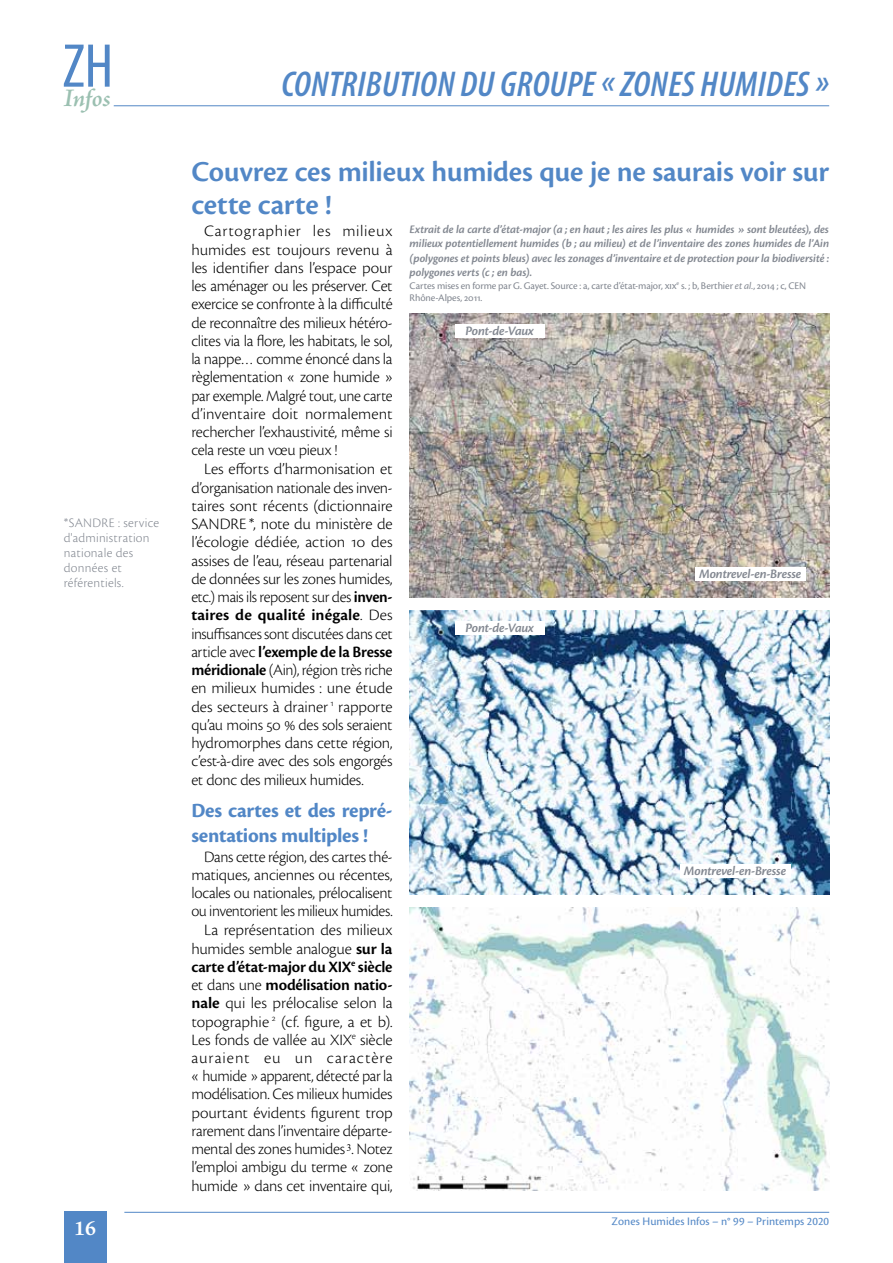
<style>
.page{position:relative;width:893px;height:1263px;background:#fff}
.page>*{position:absolute;margin:0;border:0;box-sizing:border-box;transform-origin:0 0}
.t1{font:condensed 62.4px "Myriad Pro";color:#5287c6}
.t2{font:italic 600 condensed 36px "Myriad Pro";letter-spacing:.01em;color:#5287c6}
.t3{font:600 30px/33px "Cronos Pro";letter-spacing:-.01em;color:#5287c6}
.t4{font:italic 600 25.5px "Adobe Jenson Pro";letter-spacing:-.01em;color:#9bc0b1}
.t5{font:700 21px/25.3px "Cronos Pro";letter-spacing:-.015em;color:#5287c6}
.t6{font:700 21px "Adobe Jenson Pro";color:#fff}
.t7{font:300 16.5px/18.3px "Cronos Pro";letter-spacing:-.015em;color:#000;text-align:justify}
.t8{font:300 13.5px/15px "Cronos Pro";letter-spacing:.02em;color:#838891}
.t9{font:italic 600 13.5px "Cronos Pro";letter-spacing:-.015em;color:#838891}
.t10{font:italic 600 12px/14.2px "Cronos Pro";letter-spacing:-.01em;color:#838891;text-align:justify}
.t11{font:12px "Cronos Pro";letter-spacing:.005em;color:#5287c6}
.t12{font:10.5px/12.8px "Cronos Pro";letter-spacing:-.01em;color:#838891}
.s1{font-weight:600}
.s2{font-style:italic}
</style>
<div class="page">
<div style="left:64px;top:1212px;width:42px;height:51px;background:#5287c6"></div>
<hr style="left:114px;top:105px;width:715px;height:1px;background:#5287c6">
<hr style="left:124px;top:1212px;width:705px;height:1px;background:#5287c6">
<img style="left:410px;top:314px;width:419px;height:284px">
<img style="left:410px;top:611px;width:419px;height:283px">
<div style="left:695px;top:567px;width:111px;height:13px;background:#fff"></div>
<div style="left:455px;top:324px;width:90px;height:14px;background:#fff"></div>
<div style="left:455px;top:621px;width:90px;height:13px;background:#fff"></div>
<div style="left:680px;top:864px;width:110px;height:14px;background:#fff"></div>
<img style="left:410px;top:907px;width:419px;height:283px">
<h1 class="t1" style="left:63px;top:28px;width:52px">ZH</h1>
<h3 class="t4" style="left:64px;top:83px;width:48px">Infos</h3>
<p class="t8" style="left:64px;top:515px;width:97px">*SANDRE : service d'administration nationale des données et référentiels.</p>
<p class="t6" style="left:74px;top:1216px;width:24px">16</p>
<h2 class="t2" style="left:281px;top:65px;width:549px">CONTRIBUTION DU GROUPE «ZONES HUMIDES»</h2>
<h3 class="t3" style="left:191px;top:155px;width:639px">Couvrez ces milieux humides que je ne saurais voir sur cette carte !</h3>
<p class="t7" style="left:191px;top:222px;width:203px;text-indent:13px">Cartographier les milieux humides est toujours revenu à les identifier dans l’espace pour les aménager ou les préserver. Cet exercice se confronte à la difficulté de reconnaître des milieux hétéro&shy;clites via la flore, les habitats, le sol, la nappe… comme énoncé dans la règlementation « zone humide » par exemple. Malgré tout, une carte d’inventaire doit normalement rechercher l’exhaustivité, même si cela reste un vœu pieux !</p>
<p class="t7" style="left:191px;top:460px;width:203px;text-indent:13px">Les efforts d’harmonisation et d’organisation nationale des inven&shy;taires sont récents (dictionnaire SANDRE *, note du ministère de l’écologie dédiée, action 10 des assises de l’eau, réseau partenarial de données sur les zones humides, etc.) mais ils reposent sur des <span class="s1">inven&shy;taires de qualité inégale</span>. Des insuffisances sont discutées dans cet article avec <span class="s1">l’exemple de la Bresse méridionale</span> (Ain), région très riche en milieux humides : une étude des secteurs à drainer <sup>1</sup> rapporte qu’au moins 50 % des sols seraient hydromorphes dans cette région, c’est-à-dire avec des sols engorgés et donc des milieux humides.</p>
<p class="t5" style="left:191px;top:798px;width:203px">Des cartes et des repré&shy;sentations multiples !</p>
<p class="t7" style="left:191px;top:847px;width:203px;text-align:right">Dans cette région, des cartes thé&shy;matiques, anciennes ou récentes, locales ou nationales, prélocalisent ou inventorient les milieux humides.<br>La représentation des milieux humides semble analogue <span class="s1">sur la carte d’état-major du XIX</span><sup>e</sup> <span class="s1">siècle </span>et dans une <span class="s1">modélisation natio&shy;nale</span> qui les prélocalise selon la topographie <sup>2</sup> (cf. figure, a et b).<br>Les fonds de vallée au XIX<sup>e</sup> siècle auraient eu un caractère « humide » apparent, détecté par la modélisation. Ces milieux humides pourtant évidents figurent trop rarement dans l’inventaire départe&shy;mental des zones humides <sup>3</sup>. Notez l’emploi ambigu du terme « zone humide » dans cet inventaire qui,</p>
<p class="t10" style="left:410px;top:222px;width:421px">Extrait de la carte d’état-major (a ; en haut ; les aires les plus « humides » sont bleutées), des milieux potentiellement humides (b ; au milieu) et de l’inventaire des zones humides de l’Ain (polygones et points bleus) avec les zonages d’inventaire et de protection pour la biodiversité : polygones verts (c ; en bas).</p>
<p class="t12" style="left:410px;top:279px;width:398px">Cartes mises en forme par G. Gayet. Source : a, carte d’état-major, XIX<sup>e</sup> s. ; b, Berthier <span class="s2">et al.</span>, 2014 ; c, CEN<br>Rhône-Alpes, 2011.</p>
<p class="t9" style="left:465px;top:323px;width:70px">Pont-de-Vaux</p>
<p class="t9" style="left:465px;top:620px;width:70px">Pont-de-Vaux</p>
<p class="t9" style="left:699px;top:566px;width:104px">Montrevel-en-Bresse</p>
<p class="t9" style="left:684px;top:863px;width:104px">Montrevel-en-Bresse</p>
<p class="t11" style="left:612px;top:1214px;width:219px">Zones Humides Infos – n° 99 – Printemps 2020</p>
</div>
